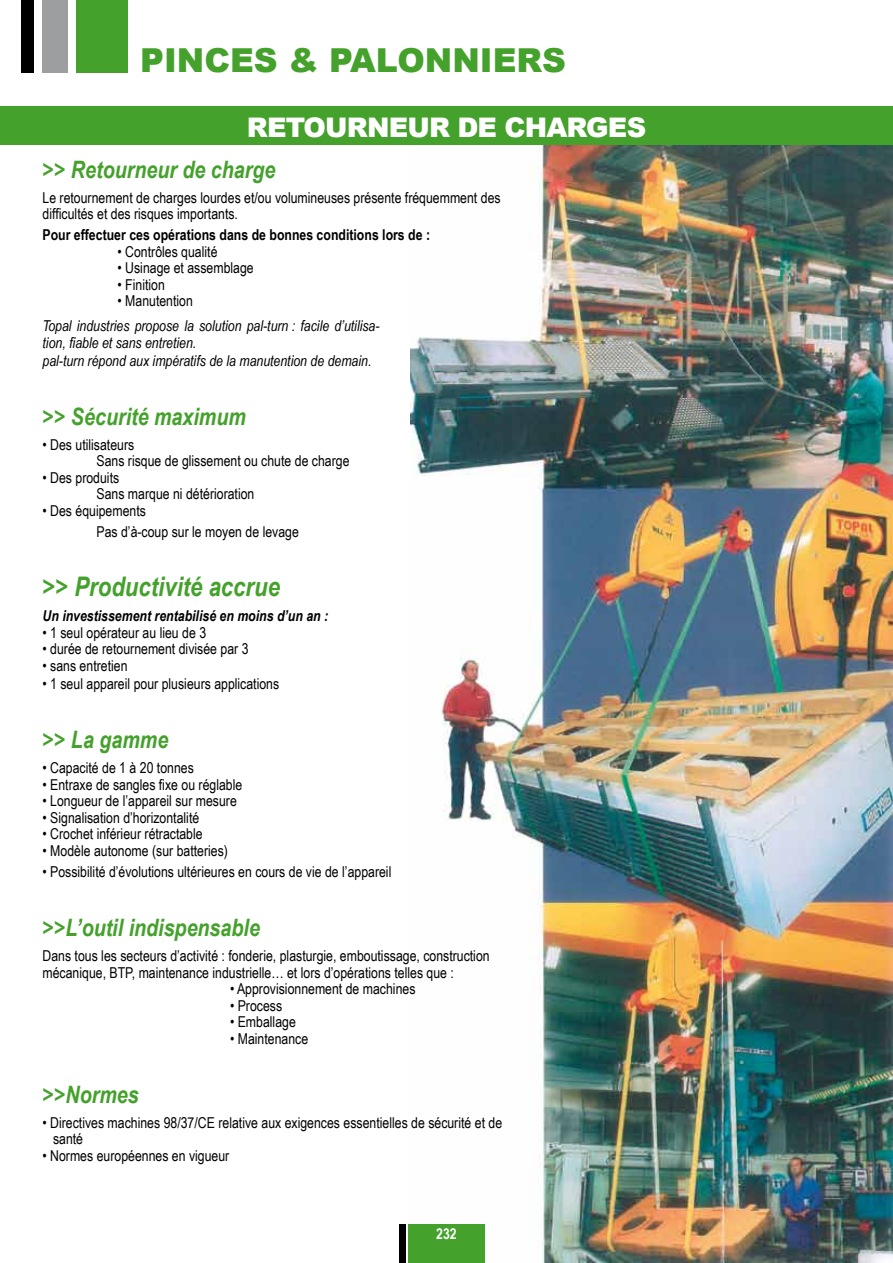
<style>
.page{position:relative;width:893px;height:1263px;background:#fff}
.page>*{position:absolute;margin:0;border:0;box-sizing:border-box;transform-origin:0 0}
.t1{font:900 33px "Arial";color:#44a12b}
.t2{font:italic 700 27px "Arial Narrow";color:#44a12b}
.t3{font:900 27px "Arial";letter-spacing:-.03em;color:#fff}
.t4{font:italic 700 24px "Arial Narrow";color:#44a12b}
.t5{font:15px/16.5px "Arial Narrow";color:#000}
.t6{font:italic 15px/16.5px "Arial Narrow";color:#000}
.t7{font:700 15px "Arial Narrow";color:#000}
.t8{font:italic 700 15px "Arial Narrow";color:#000}
.t9{font:700 15px "Arial Narrow";color:#fff}
</style>
<div class="page">
<div style="left:21px;top:0;width:13px;height:72px;background:#000"></div>
<div style="left:43px;top:0;width:25px;height:72px;background:#9c9e9f"></div>
<div style="left:400px;top:1225px;width:6px;height:38px;background:#000"></div>
<img style="left:410px;top:145px;width:483px;height:1118px">
<div style="left:77px;top:0;width:51px;height:72px;background:#44a12b"></div>
<div style="left:408px;top:1225px;width:77px;height:38px;background:#44a12b"></div>
<div style="left:0;top:106px;width:893px;height:39px;background:#44a12b"></div>
<h1 class="t1" style="left:140px;top:42px;width:427px">PINCES &amp; PALONNIERS</h1>
<h2 class="t3" style="left:247px;top:112px;width:401px">RETOURNEUR DE CHARGES</h2>
<h3 class="t4" style="left:43px;top:155px;width:234px">&gt;&gt; retourneur de charge</h3>
<p class="t5" style="left:43px;top:189px;width:460px">Le retournement de charges lourdes et/ou volumineuses présente fréquemment des difficultés et des risques importants.</p>
<p class="t7" style="left:43px;top:226px;width:389px">pour effectuer ces opérations dans de bonnes conditions lors de :</p>
<p class="t5" style="left:118px;top:243px;width:102px">• Contrôles qualité</p>
<p class="t5" style="left:118px;top:259px;width:138px">• Usinage et assemblage</p>
<p class="t5" style="left:118px;top:276px;width:49px">• Finition</p>
<p class="t5" style="left:118px;top:292px;width:77px">• Manutention</p>
<p class="t6" style="left:43px;top:318px;width:339px">Topal industries propose la solution pal-turn : facile d’utilisa&shy;tion, fiable et sans entretien.</p>
<p class="t6" style="left:43px;top:352px;width:330px">pal-turn répond aux impératifs de la manutention de demain.</p>
<h3 class="t4" style="left:43px;top:402px;width:205px">&gt;&gt; sécurité maximum</h3>
<p class="t5" style="left:97px;top:436px;width:254px;text-indent:-54px">• Des utilisateurs<br>Sans risque de glissement ou chute de charge</p>
<p class="t5" style="left:97px;top:469px;width:159px;text-indent:-54px">• Des produits<br>Sans marque ni détérioration</p>
<p class="t5" style="left:97px;top:500px;width:204px;line-height:21.6px;text-indent:-54px">• Des équipements<br>Pas d’à-coup sur le moyen de levage</p>
<h2 class="t2" style="left:43px;top:571px;width:239px">&gt;&gt; productivité accrue</h2>
<p class="t8" style="left:43px;top:607px;width:287px">un investissement rentabilisé en moins d’un an :</p>
<p class="t5" style="left:43px;top:624px;width:165px">• 1 seul opérateur au lieu de 3</p>
<p class="t5" style="left:43px;top:641px;width:208px">• durée de retournement divisée par 3</p>
<p class="t5" style="left:43px;top:657px;width:86px">• sans entretien</p>
<p class="t5" style="left:43px;top:675px;width:238px">• 1 seul appareil pour plusieurs applications</p>
<h3 class="t4" style="left:43px;top:726px;width:127px">&gt;&gt; la gamme</h3>
<p class="t5" style="left:43px;top:759px;width:153px">• Capacité de 1 à 20 tonnes</p>
<p class="t5" style="left:43px;top:776px;width:201px">• Entraxe de sangles fixe ou réglable</p>
<p class="t5" style="left:43px;top:792px;width:196px">• Longueur de l’appareil sur mesure</p>
<p class="t5" style="left:43px;top:809px;width:158px">• Signalisation d’horizontalité</p>
<p class="t5" style="left:43px;top:825px;width:162px">• Crochet inférieur rétractable</p>
<p class="t5" style="left:43px;top:842px;width:187px">• Modèle autonome (sur batteries)</p>
<p class="t5" style="left:43px;top:864px;width:350px">• Possibilité d’évolutions ultérieures en cours de vie de l’appareil</p>
<h3 class="t4" style="left:43px;top:914px;width:219px">&gt;&gt;l’outil indispensable</h3>
<p class="t5" style="left:43px;top:948px;width:449px">Dans tous les secteurs d’activité : fonderie, plasturgie, emboutissage, construction mécanique, BTP, maintenance industrielle… et lors d’opérations telles que :</p>
<p class="t5" style="left:230px;top:981px;width:187px">• Approvisionnement de machines</p>
<p class="t5" style="left:230px;top:997px;width:54px">• Process</p>
<p class="t5" style="left:230px;top:1014px;width:67px">• Emballage</p>
<p class="t5" style="left:230px;top:1030px;width:80px">• Maintenance</p>
<h3 class="t4" style="left:43px;top:1080px;width:98px">&gt;&gt;normes</h3>
<p class="t5" style="left:53px;top:1114px;width:451px;text-indent:-10px">• Directives machines 98/37/CE relative aux exigences essentielles de sécurité et de santé</p>
<p class="t5" style="left:43px;top:1147px;width:188px">• Normes européennes en vigueur</p>
<p class="t9" style="left:436px;top:1225px;width:22px">232</p>
</div>
